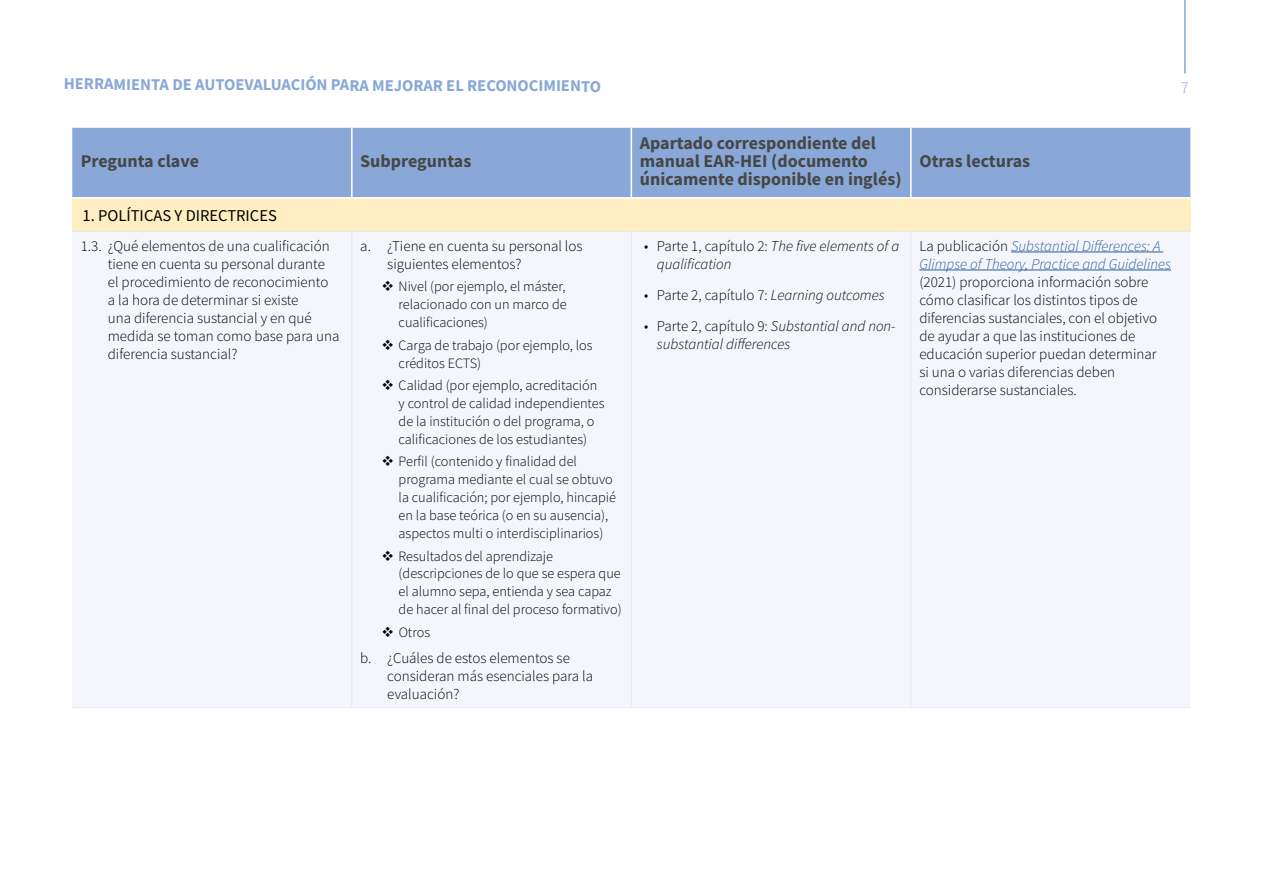
<style>
.page{position:relative;width:1263px;height:893px;background:#fff}
.page>*{position:absolute;margin:0;border:0;box-sizing:border-box;transform-origin:0 0}
.t1{font:700 18px/18px "Source Sans Pro";color:#474747}
.t2{font:700 16.5px "Source Sans Pro";letter-spacing:-.005em;color:#89a8d8}
.t3{font:16.5px "Source Sans Pro";color:#000}
.t4{font:300 16.5px "Source Sans Pro";color:#89a8d8}
.t5{font:300 15px/18px "Source Sans Pro";color:#000}
.t6{font:italic 300 15px/18px "Source Sans Pro";color:#000}
.t7{font:italic 300 15px/18px "Source Sans Pro";color:#275b9b}
.t8{font:300 14.25px/18px "Source Sans Pro";color:#000}
.s1{font-style:normal}
.s2{font-style:italic}
.s3{font-style:normal;color:#000}
</style>
<div class="page">
<hr style="left:1184px;top:0;width:2px;height:74px;background:#89a8d8">
<div style="left:72px;top:128px;width:1118px;height:69px;background:#89a8d8"></div>
<div style="left:72px;top:198px;width:1118px;height:33px;background:#feeec1"></div>
<div style="left:73px;top:232px;width:1117px;height:475px;background:#f4f6fc"></div>
<hr style="left:351px;top:128px;width:2px;height:69px;background:#fff">
<hr style="left:631px;top:128px;width:1px;height:69px;background:#fff">
<hr style="left:910px;top:128px;width:2px;height:69px;background:#fff">
<hr style="left:72px;top:197px;width:280px;height:2px;background:#fff">
<hr style="left:352px;top:197px;width:279px;height:2px;background:#fff">
<hr style="left:631px;top:197px;width:280px;height:2px;background:#fff">
<hr style="left:911px;top:197px;width:279px;height:2px;background:#fff">
<hr style="left:351px;top:232px;width:1px;height:475px;background:#e3e9f7">
<hr style="left:631px;top:232px;width:1px;height:475px;background:#e3e9f7">
<hr style="left:910px;top:232px;width:1px;height:475px;background:#e3e9f7">
<hr style="left:72px;top:707px;width:280px;height:1px;background:#e3e9f7">
<hr style="left:352px;top:707px;width:279px;height:1px;background:#e3e9f7">
<hr style="left:631px;top:707px;width:280px;height:1px;background:#e3e9f7">
<hr style="left:911px;top:707px;width:279px;height:1px;background:#e3e9f7">
<hr style="left:72px;top:231px;width:280px;height:1px;background:#e3e9f7">
<hr style="left:352px;top:231px;width:279px;height:1px;background:#e3e9f7">
<hr style="left:631px;top:231px;width:280px;height:1px;background:#e3e9f7">
<hr style="left:911px;top:231px;width:279px;height:1px;background:#e3e9f7">
<hr style="left:1011px;top:252px;width:152px;height:1px;background:#275b9b">
<hr style="left:919px;top:270px;width:252px;height:1px;background:#275b9b">
<svg style="left:383px;top:281px;width:10px;height:10px"></svg>
<svg style="left:383px;top:339px;width:10px;height:11px"></svg>
<svg style="left:383px;top:379px;width:10px;height:11px"></svg>
<svg style="left:383px;top:456px;width:10px;height:10px"></svg>
<svg style="left:383px;top:550px;width:10px;height:10px"></svg>
<svg style="left:383px;top:626px;width:10px;height:11px"></svg>
<p class="t2" style="left:64px;top:74px;width:539px">HERRAMIENTA DE AUTOEVALUACIÓN PARA MEJORAR EL RECONOCIMIENTO</p>
<p class="t4" style="left:1181px;top:78px;width:9px">7</p>
<p class="t1" style="left:81px;top:152px;width:120px">Pregunta clave</p>
<p class="t1" style="left:360px;top:152px;width:113px">Subpreguntas</p>
<p class="t3" style="left:83px;top:205px;width:196px">1. POLÍTICAS Y DIRECTRICES</p>
<p class="t5" style="left:108px;top:237px;width:233px;text-indent:-27px">1.3. ¿Qué elementos de una cualificación tiene en cuenta su personal durante el procedimiento de reconocimiento a la hora de determinar si existe<br>una diferencia sustancial y en qué medida se toman como base para una diferencia sustancial?</p>
<p class="t5" style="left:387px;top:237px;width:197px;text-indent:-27px">a. ¿Tiene en cuenta su personal los siguientes elementos?</p>
<p class="t8" style="left:399px;top:278px;width:170px;text-align:justify">Nivel (por ejemplo, el máster, relacionado con un marco de cualificaciones)</p>
<p class="t8" style="left:399px;top:336px;width:196px">Carga de trabajo (por ejemplo, los créditos ECTS)</p>
<p class="t8" style="left:399px;top:376px;width:207px">Calidad (por ejemplo, acreditación y control de calidad independientes de la institución o del programa, o calificaciones de los estudiantes)</p>
<p class="t8" style="left:399px;top:452px;width:219px">Perfil (contenido y finalidad del programa mediante el cual se obtuvo la cualificación; por ejemplo, hincapié en la base teórica (o en su ausencia), aspectos multi o interdisciplinarios)</p>
<p class="t8" style="left:399px;top:547px;width:224px">Resultados del aprendizaje (descripciones de lo que se espera que el alumno sepa, entienda y sea capaz de hacer al final del proceso formativo)</p>
<p class="t8" style="left:399px;top:623px;width:33px">Otros</p>
<p class="t5" style="left:387px;top:649px;width:207px;text-indent:-27px">b. ¿Cuáles de estos elementos se consideran más esenciales para la evaluación?</p>
<p class="t1" style="left:640px;top:134px;width:263px">Apartado correspondiente del manual EAR-HEI (documento únicamente disponible en inglés)</p>
<p class="t6" style="left:657px;top:237px;width:244px;text-indent:-13px"><span class="s1">• Parte 1, capítulo 2:</span> The five elements of a qualification</p>
<p class="t5" style="left:644px;top:286px;width:242px">• Parte 2, capítulo 7: <span class="s2">Learning outcomes</span></p>
<p class="t6" style="left:657px;top:317px;width:240px;text-indent:-13px"><span class="s1">• Parte 2, capítulo 9:</span> Substantial and non&shy;substantial differences</p>
<p class="t1" style="left:919px;top:152px;width:112px">Otras lecturas</p>
<p class="t7" style="left:919px;top:237px;width:253px"><span class="s3">La publicación</span> Substantial Differences: A<br>Glimpse of Theory, Practice and Guidelines</p>
<p class="t5" style="left:919px;top:273px;width:239px">(2021) proporciona información sobre cómo clasificar los distintos tipos de diferencias sustanciales, con el objetivo de ayudar a que las instituciones de educación superior puedan determinar si una o varias diferencias deben considerarse sustanciales.</p>
</div>
